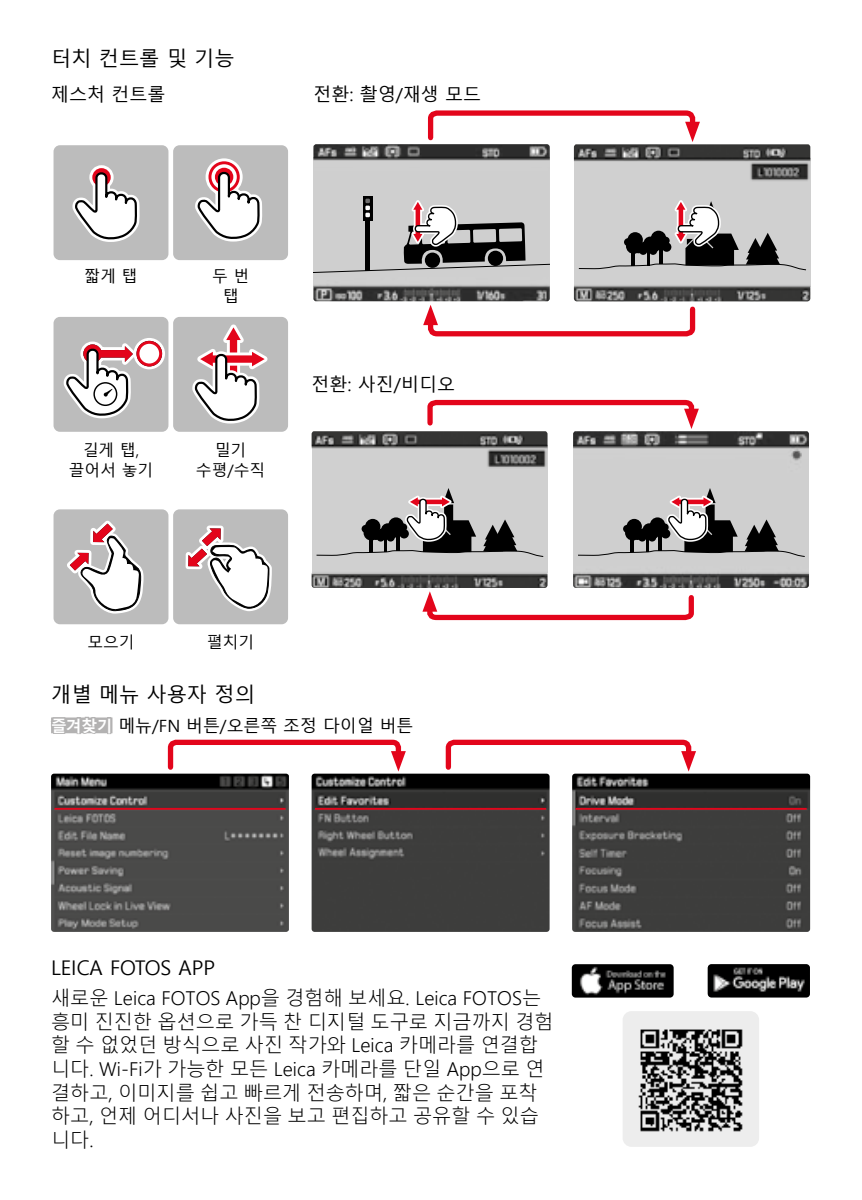
<style>
.page{position:relative;width:862px;height:1200px;background:#fff}
.page>*{position:absolute;margin:0;border:0;box-sizing:border-box;transform-origin:0 0}
.t1{font:20.25px "Malgun Gothic";color:#000}
.t2{font:300 19.12px/23.6px "Malgun Gothic";color:#000}
.t3{font:18px "Malgun Gothic";color:#000}
.t4{font:16.88px "Malgun Gothic";color:#000}
.t5{font:15.75px/20.2px "Malgun Gothic";color:#000;text-align:center}
.s1{font-weight:700;font-size:15.75px;color:#b3b2b2}
</style>
<div class="page">
<svg style="left:428px;top:110px;width:271px;height:32px"></svg>
<img style="left:573px;top:144px;width:236px;height:157px">
<svg style="left:423px;top:305px;width:273px;height:32px"></svg>
<svg style="left:573px;top:158px;width:236px;height:128px;background:#bcbcbc"></svg>
<svg style="left:578px;top:185px;width:228px;height:85px;background:#afadad"></svg>
<img style="left:313px;top:144px;width:236px;height:157px">
<div style="left:313px;top:158px;width:236px;height:128px;background:#d0d0d0"></div>
<svg style="left:313px;top:196px;width:236px;height:77px"></svg>
<svg style="left:427px;top:399px;width:271px;height:30px"></svg>
<svg style="left:422px;top:591px;width:272px;height:30px"></svg>
<img style="left:573px;top:431px;width:235px;height:157px">
<img style="left:311px;top:431px;width:236px;height:157px">
<div style="left:573px;top:445px;width:235px;height:128px;background:#d0d0d0"></div>
<div style="left:311px;top:445px;width:236px;height:128px;background:#d0d0d0"></div>
<svg style="left:578px;top:488px;width:227px;height:69px"></svg>
<svg style="left:316px;top:488px;width:227px;height:69px"></svg>
<div style="left:51px;top:717px;width:61px;height:16px;background:#b3b2b2"></div>
<svg style="left:167px;top:739px;width:238px;height:33px"></svg>
<svg style="left:445px;top:739px;width:250px;height:33px"></svg>
<img style="left:51px;top:773px;width:238px;height:158px">
<hr style="left:54px;top:807px;width:231px;height:2px;background:#e3051b">
<img style="left:311px;top:773px;width:238px;height:158px">
<hr style="left:315px;top:807px;width:231px;height:2px;background:#e3051b">
<img style="left:572px;top:773px;width:237px;height:158px">
<hr style="left:575px;top:807px;width:231px;height:2px;background:#e3051b">
<div style="left:53px;top:145px;width:115px;height:115px;background:#bcbcbc;border-radius:6px"></div>
<svg style="left:72px;top:165px;width:68px;height:77px"></svg>
<div style="left:173px;top:145px;width:115px;height:115px;background:#bcbcbc;border-radius:6px"></div>
<svg style="left:195px;top:158px;width:68px;height:84px"></svg>
<div style="left:53px;top:317px;width:115px;height:114px;background:#bcbcbc;border-radius:6px"></div>
<div style="left:136px;top:341px;width:26px;height:25px;background:#e3051b;border-radius:50%"></div>
<div style="left:133px;top:338px;width:32px;height:31px;border:6px solid #fff;border-radius:50%"></div>
<div style="left:138px;top:342px;width:22px;height:23px;background:#fff;border-radius:50%"></div>
<div style="left:136px;top:341px;width:26px;height:25px;border:3px solid #e3051b;border-radius:50%"></div>
<svg style="left:63px;top:340px;width:78px;height:79px"></svg>
<div style="left:173px;top:317px;width:115px;height:114px;background:#bcbcbc;border-radius:6px"></div>
<svg style="left:192px;top:324px;width:75px;height:99px"></svg>
<div style="left:53px;top:509px;width:115px;height:115px;background:#bcbcbc;border-radius:6px"></div>
<svg style="left:67px;top:520px;width:77px;height:94px"></svg>
<div style="left:173px;top:509px;width:115px;height:115px;background:#bcbcbc;border-radius:6px"></div>
<svg style="left:185px;top:509px;width:91px;height:103px"></svg>
<img style="left:571px;top:964px;width:102px;height:33px">
<img style="left:707px;top:964px;width:102px;height:33px">
<img style="left:623px;top:1011px;width:135px;height:135px">
<p class="t1" style="left:51px;top:48px;width:185px">터치 컨트롤 및 기능</p>
<p class="t3" style="left:51px;top:84px;width:116px">제스처 컨트롤</p>
<p class="t3" style="left:313px;top:85px;width:169px">전환: 촬영/재생 모드</p>
<p class="t5" style="left:84px;top:266px;width:54px">짧게 탭</p>
<p class="t5" style="left:212px;top:266px;width:39px">두 번 탭</p>
<p class="t5" style="left:69px;top:440px;width:86px">길게 탭, 끌어서 놓기</p>
<p class="t5" style="left:196px;top:440px;width:71px">밀기 수평/수직</p>
<p class="t3" style="left:311px;top:374px;width:145px">전환: 사진/비디오</p>
<p class="t5" style="left:87px;top:632px;width:49px">모으기</p>
<p class="t5" style="left:207px;top:632px;width:49px">펼치기</p>
<p class="t1" style="left:51px;top:682px;width:205px">개별 메뉴 사용자 정의</p>
<p class="t4" style="left:51px;top:715px;width:363px"><span class="s1">즐겨찾기</span> 메뉴/FN 버튼/오른쪽 조정 다이얼 버튼</p>
<p class="t1" style="left:51px;top:955px;width:165px">LEICA FOTOS APP</p>
<p class="t2" style="left:51px;top:986px;width:503px">새로운 Leica FOTOS App을 경험해 보세요. Leica FOTOS는 흥미 진진한 옵션으로 가득 찬 디지털 도구로 지금까지 경험 할 수 없었던 방식으로 사진 작가와 Leica 카메라를 연결합 니다. Wi-Fi가 가능한 모든 Leica 카메라를 단일 App으로 연 결하고, 이미지를 쉽고 빠르게 전송하며, 짧은 순간을 포착 하고, 언제 어디서나 사진을 보고 편집하고 공유할 수 있습 니다.</p>
</div>
